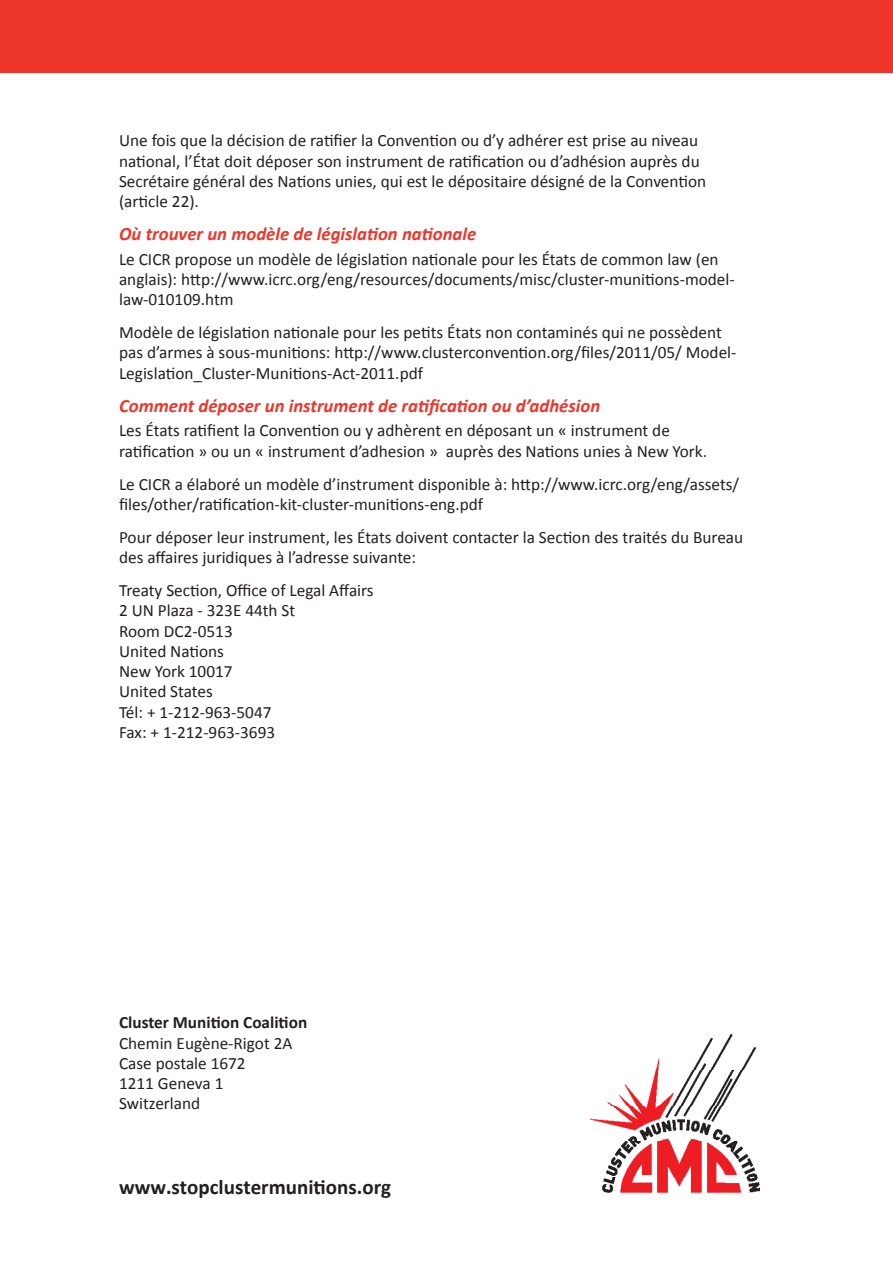
<style>
.page{position:relative;width:893px;height:1263px;background:#fff}
.page>*{position:absolute;margin:0;border:0;box-sizing:border-box;transform-origin:0 0}
.t1{font:700 21px "Calibri";color:#231f20}
.RED_SUB_C{font:italic 700 18.75px "Calibri";color:#ee3529}
.BODY_A{font:17.25px/20.2px "Calibri";color:#231f20}
.INTRO_A{font:17.25px "Calibri";color:#231f20}
.INTRO_A-2{font:700 17.25px "Calibri";color:#231f20}
</style>
<div class="page">
<img style="left:590px;top:1035px;width:170px;height:158px">
<div style="left:0;top:0;width:893px;height:72px;background:#ee3529"></div>
<p class="BODY_A" style="left:119px;top:131px;width:589px">Une fois que la décision de ratifier la Convention ou d’y adhérer est prise au niveau national, l’État doit déposer son instrument de ratification ou d’adhésion auprès du Secrétaire général des Nations unies, qui est le dépositaire désigné de la Convention (article 22).</p>
<p class="RED_SUB_C" style="left:119px;top:222px;width:359px">Où trouver un modèle de législation nationale</p>
<p class="BODY_A" style="left:119px;top:249px;width:617px">Le CICR propose un modèle de législation nationale pour les États de common law (en anglais): http://www.icrc.org/eng/resources/documents/misc/cluster-munitions-model&shy;law-010109.htm</p>
<p class="BODY_A" style="left:119px;top:322px;width:619px">Modèle de législation nationale pour les petits États non contaminés qui ne possèdent pas d’armes à sous-munitions: http://www.clusterconvention.org/files/2011/05/ Model-<br>Legislation_Cluster-Munitions-Act-2011.pdf</p>
<p class="RED_SUB_C" style="left:119px;top:394px;width:483px">Comment déposer un instrument de ratification ou d’adhésion</p>
<p class="BODY_A" style="left:119px;top:420px;width:589px">Les États ratifient la Convention ou y adhèrent en déposant un « instrument de ratification » ou un « instrument d’adhesion » auprès des Nations unies à New York.</p>
<p class="BODY_A" style="left:119px;top:474px;width:622px">Le CICR a élaboré un modèle d’instrument disponible à: http://www.icrc.org/eng/assets/ files/other/ratification-kit-cluster-munitions-eng.pdf</p>
<p class="BODY_A" style="left:119px;top:527px;width:626px">Pour déposer leur instrument, les États doivent contacter la Section des traités du Bureau des affaires juridiques à l’adresse suivante:</p>
<p class="BODY_A" style="left:119px;top:580px;width:256px">Treaty Section, Office of Legal Affairs</p>
<p class="BODY_A" style="left:119px;top:600px;width:178px">2 UN Plaza - 323E 44th St</p>
<p class="BODY_A" style="left:119px;top:621px;width:115px">Room DC2-0513</p>
<p class="BODY_A" style="left:119px;top:641px;width:106px">United Nations</p>
<p class="BODY_A" style="left:119px;top:661px;width:115px">New York 10017</p>
<p class="BODY_A" style="left:119px;top:681px;width:95px">United States</p>
<p class="BODY_A" style="left:119px;top:702px;width:154px">Tél: + 1-212-963-5047</p>
<p class="BODY_A" style="left:119px;top:722px;width:158px">Fax: + 1-212-963-3693</p>
<p class="INTRO_A-2" style="left:119px;top:1012px;width:190px">Cluster Munition Coalition</p>
<p class="INTRO_A" style="left:119px;top:1032px;width:175px">Chemin Eugène-Rigot 2A</p>
<p class="INTRO_A" style="left:119px;top:1052px;width:128px">Case postale 1672</p>
<p class="INTRO_A" style="left:119px;top:1072px;width:106px">1211 Geneva 1</p>
<p class="INTRO_A" style="left:119px;top:1093px;width:83px">Switzerland</p>
<p class="t1" style="left:119px;top:1173px;width:274px">www.stopclustermunitions.org</p>
</div>
